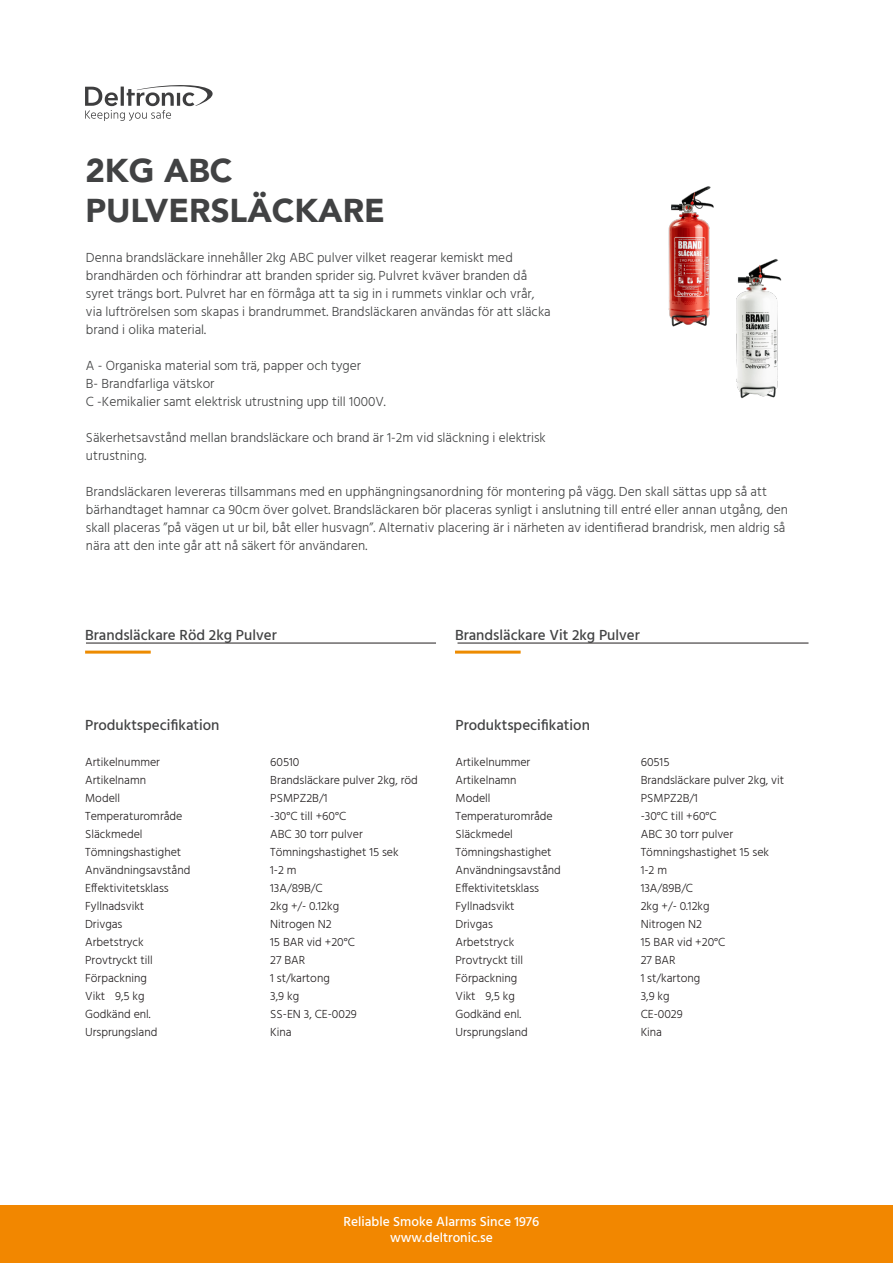
<style>
.page{position:relative;width:893px;height:1263px;background:#fff}
.page>*{position:absolute;margin:0;border:0;box-sizing:border-box;transform-origin:0 0}
.Stor_rubrik{font:900 33px/39.6px "Avenir";color:#414243}
.Mellanrubbe{font:500 15px "Hind";color:#414243}
.Brödtext{font:300 13.5px/18px "Hind";color:#414243}
.t1{font:500 13.5px "Hind";color:#fff}
.Specifikationer{font:300 12px "Hind";color:#231f20}
</style>
<div class="page">
<hr style="left:85px;top:651px;width:66px;height:3px;background:#ed8b00">
<hr style="left:455px;top:651px;width:66px;height:3px;background:#ed8b00">
<hr style="left:86px;top:643px;width:350px;height:1px;background:#231f20">
<hr style="left:457px;top:643px;width:351px;height:1px;background:#231f20">
<svg style="left:85px;top:85px;width:128px;height:36px"></svg>
<div style="left:0;top:1205px;width:893px;height:58px;background:#f28700"></div>
<img style="left:668px;top:186px;width:46px;height:141px">
<img style="left:736px;top:259px;width:46px;height:140px">
<p class="Stor_rubrik" style="left:85px;top:150px;width:301px">2KG ABC<br>PULVERSLÄCKARE</p>
<p class="Brödtext" style="left:86px;top:249px;width:466px">Denna brandsläckare innehåller 2kg ABC pulver vilket reagerar kemiskt med brandhärden och förhindrar att branden sprider sig. Pulvret kväver branden då syret trängs bort. Pulvret har en förmåga att ta sig in i rummets vinklar och vrår, via luftrörelsen som skapas i brandrummet. Brandsläckaren användas för att släcka brand i olika material.</p>
<p class="Brödtext" style="left:86px;top:357px;width:277px">A - Organiska material som trä, papper och tyger</p>
<p class="Brödtext" style="left:86px;top:375px;width:130px">B- Brandfarliga vätskor</p>
<p class="Brödtext" style="left:86px;top:393px;width:301px">C -Kemikalier samt elektrisk utrustning upp till 1000V.</p>
<p class="Brödtext" style="left:86px;top:429px;width:461px">Säkerhetsavstånd mellan brandsläckare och brand är 1-2m vid släckning i elektrisk utrustning.</p>
<p class="Brödtext" style="left:86px;top:483px;width:682px">Brandsläckaren levereras tillsammans med en upphängningsanordning för montering på vägg. Den skall sättas upp så att</p>
<p class="Brödtext" style="left:86px;top:501px;width:703px">bärhandtaget hamnar ca 90cm över golvet. Brandsläckaren bör placeras synligt i anslutning till entré eller annan utgång, den</p>
<p class="Brödtext" style="left:86px;top:519px;width:701px">skall placeras ”på vägen ut ur bil, båt eller husvagn”. Alternativ placering är i närheten av identifierad brandrisk, men aldrig så</p>
<p class="Brödtext" style="left:86px;top:537px;width:283px">nära att den inte går att nå säkert för användaren.</p>
<p class="Mellanrubbe" style="left:85px;top:625px;width:193px">Brandsläckare Röd 2kg Pulver</p>
<p class="Mellanrubbe" style="left:455px;top:625px;width:186px">Brandsläckare Vit 2kg Pulver</p>
<p class="Mellanrubbe" style="left:85px;top:715px;width:136px">Produktspecifikation</p>
<p class="Specifikationer" style="left:85px;top:754px;width:76px">Artikelnummer</p>
<p class="Specifikationer" style="left:85px;top:772px;width:63px">Artikelnamn</p>
<p class="Specifikationer" style="left:85px;top:790px;width:37px">Modell</p>
<p class="Specifikationer" style="left:85px;top:808px;width:99px">Temperaturområde</p>
<p class="Specifikationer" style="left:85px;top:826px;width:59px">Släckmedel</p>
<p class="Specifikationer" style="left:85px;top:844px;width:98px">Tömningshastighet</p>
<p class="Specifikationer" style="left:85px;top:862px;width:107px">Användningsavstånd</p>
<p class="Specifikationer" style="left:85px;top:880px;width:85px">Effektivitetsklass</p>
<p class="Specifikationer" style="left:85px;top:898px;width:61px">Fyllnadsvikt</p>
<p class="Specifikationer" style="left:85px;top:916px;width:39px">Drivgas</p>
<p class="Specifikationer" style="left:85px;top:934px;width:60px">Arbetstryck</p>
<p class="Specifikationer" style="left:85px;top:952px;width:69px">Provtryckt till</p>
<p class="Specifikationer" style="left:85px;top:970px;width:63px">Förpackning</p>
<p class="Specifikationer" style="left:85px;top:988px;width:61px">Vikt 9,5 kg</p>
<p class="Specifikationer" style="left:85px;top:1006px;width:67px">Godkänd enl.</p>
<p class="Specifikationer" style="left:85px;top:1024px;width:74px">Ursprungsland</p>
<p class="Specifikationer" style="left:270px;top:754px;width:31px">60510</p>
<p class="Specifikationer" style="left:270px;top:772px;width:149px">Brandsläckare pulver 2kg, röd</p>
<p class="Specifikationer" style="left:270px;top:790px;width:59px">PSMPZ2B/1</p>
<p class="Specifikationer" style="left:270px;top:808px;width:77px">-30°C till +60°C</p>
<p class="Specifikationer" style="left:270px;top:826px;width:94px">ABC 30 torr pulver</p>
<p class="Specifikationer" style="left:270px;top:844px;width:130px">Tömningshastighet 15 sek</p>
<p class="Specifikationer" style="left:270px;top:862px;width:28px">1-2 m</p>
<p class="Specifikationer" style="left:270px;top:880px;width:54px">13A/89B/C</p>
<p class="Specifikationer" style="left:270px;top:898px;width:70px">2kg +/- 0.12kg</p>
<p class="Specifikationer" style="left:270px;top:916px;width:63px">Nitrogen N2</p>
<p class="Specifikationer" style="left:270px;top:934px;width:86px">15 BAR vid +20°C</p>
<p class="Specifikationer" style="left:270px;top:952px;width:36px">27 BAR</p>
<p class="Specifikationer" style="left:270px;top:970px;width:61px">1 st/kartong</p>
<p class="Specifikationer" style="left:270px;top:988px;width:30px">3,9 kg</p>
<p class="Specifikationer" style="left:270px;top:1006px;width:88px">SS-EN 3, CE-0029</p>
<p class="Specifikationer" style="left:270px;top:1024px;width:23px">Kina</p>
<p class="Mellanrubbe" style="left:455px;top:715px;width:136px">Produktspecifikation</p>
<p class="Specifikationer" style="left:455px;top:754px;width:76px">Artikelnummer</p>
<p class="Specifikationer" style="left:455px;top:772px;width:63px">Artikelnamn</p>
<p class="Specifikationer" style="left:455px;top:790px;width:37px">Modell</p>
<p class="Specifikationer" style="left:455px;top:808px;width:99px">Temperaturområde</p>
<p class="Specifikationer" style="left:455px;top:826px;width:59px">Släckmedel</p>
<p class="Specifikationer" style="left:455px;top:844px;width:98px">Tömningshastighet</p>
<p class="Specifikationer" style="left:455px;top:862px;width:107px">Användningsavstånd</p>
<p class="Specifikationer" style="left:455px;top:880px;width:85px">Effektivitetsklass</p>
<p class="Specifikationer" style="left:455px;top:898px;width:61px">Fyllnadsvikt</p>
<p class="Specifikationer" style="left:455px;top:916px;width:39px">Drivgas</p>
<p class="Specifikationer" style="left:455px;top:934px;width:60px">Arbetstryck</p>
<p class="Specifikationer" style="left:455px;top:952px;width:69px">Provtryckt till</p>
<p class="Specifikationer" style="left:455px;top:970px;width:63px">Förpackning</p>
<p class="Specifikationer" style="left:455px;top:988px;width:61px">Vikt 9,5 kg</p>
<p class="Specifikationer" style="left:455px;top:1006px;width:67px">Godkänd enl.</p>
<p class="Specifikationer" style="left:455px;top:1024px;width:74px">Ursprungsland</p>
<p class="Specifikationer" style="left:641px;top:754px;width:30px">60515</p>
<p class="Specifikationer" style="left:641px;top:772px;width:145px">Brandsläckare pulver 2kg, vit</p>
<p class="Specifikationer" style="left:641px;top:790px;width:59px">PSMPZ2B/1</p>
<p class="Specifikationer" style="left:641px;top:808px;width:77px">-30°C till +60°C</p>
<p class="Specifikationer" style="left:641px;top:826px;width:94px">ABC 30 torr pulver</p>
<p class="Specifikationer" style="left:641px;top:844px;width:130px">Tömningshastighet 15 sek</p>
<p class="Specifikationer" style="left:641px;top:862px;width:28px">1-2 m</p>
<p class="Specifikationer" style="left:641px;top:880px;width:54px">13A/89B/C</p>
<p class="Specifikationer" style="left:641px;top:898px;width:70px">2kg +/- 0.12kg</p>
<p class="Specifikationer" style="left:641px;top:916px;width:63px">Nitrogen N2</p>
<p class="Specifikationer" style="left:641px;top:934px;width:86px">15 BAR vid +20°C</p>
<p class="Specifikationer" style="left:641px;top:952px;width:36px">27 BAR</p>
<p class="Specifikationer" style="left:641px;top:970px;width:61px">1 st/kartong</p>
<p class="Specifikationer" style="left:641px;top:988px;width:30px">3,9 kg</p>
<p class="Specifikationer" style="left:641px;top:1006px;width:44px">CE-0029</p>
<p class="Specifikationer" style="left:641px;top:1024px;width:23px">Kina</p>
<p class="t1" style="left:343px;top:1212px;width:197px">Reliable Smoke Alarms Since 1976</p>
<p class="t1" style="left:390px;top:1228px;width:104px">www.deltronic.se</p>
</div>
